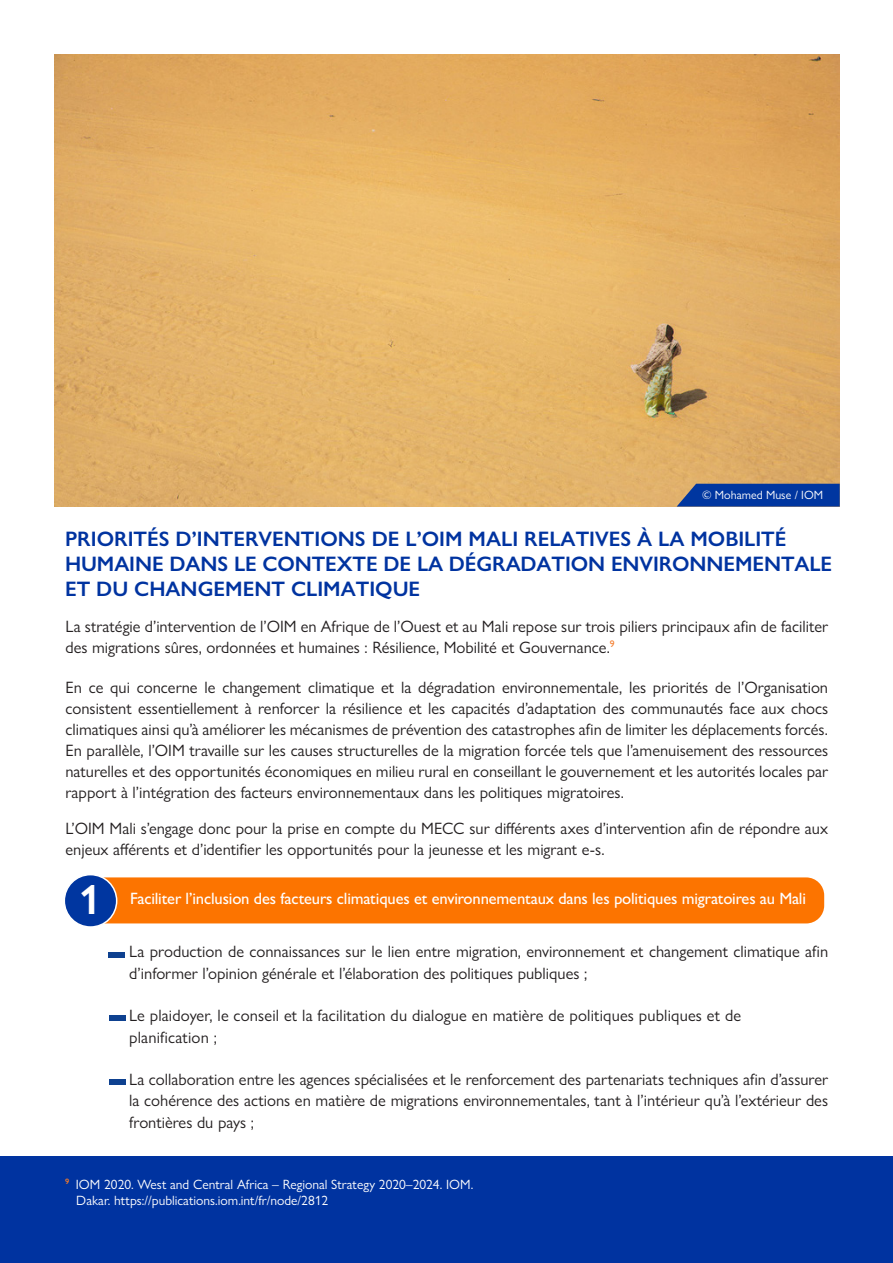
<style>
.page{position:relative;width:893px;height:1263px;background:#fff}
.page>*{position:absolute;margin:0;border:0;box-sizing:border-box;transform-origin:0 0}
.t1{font:600 42px "Gill Sans Nova";color:#fff}
.t2{font:600 21px/25.2px "Gill Sans Nova";color:#0033a0}
.t3{font:16.5px/21px "Gill Sans Nova";color:#231f20}
.t4{font:500 16.5px "Gill Sans Nova";letter-spacing:-.01em;color:#fff}
.t5{font:13.5px "Gill Sans Nova";color:#fff}
.t6{font:12px "Gill Sans Nova";color:#fff}
</style>
<div class="page">
<div style="left:0;top:1157px;width:893px;height:106px;background:#0033a0"></div>
<img style="left:54px;top:54px;width:785px;height:453px">
<div style="left:103px;top:877px;width:721px;height:46px;background:#fc7400"></div>
<div style="left:109px;top:952px;width:16px;height:6px;background:#0e4190"></div>
<div style="left:109px;top:1015px;width:17px;height:6px;background:#0e4190"></div>
<div style="left:109px;top:1078px;width:17px;height:6px;background:#0e4190"></div>
<div style="left:64px;top:875px;width:53px;height:52px;background:#0036a0;border-radius:50%"></div>
<div style="left:64px;top:874px;width:53px;height:54px;border:2px solid #fff;border-radius:50%"></div>
<svg style="left:677px;top:484px;width:163px;height:23px;background:#103f9b"></svg>
<p class="t6" style="left:702px;top:488px;width:123px">© Mohamed Muse / IOM</p>
<p class="t2" style="left:65px;top:526px;width:769px">PRIORITÉS D’INTERVENTIONS DE L’OIM MALI RELATIVES À LA MOBILITÉ<br>HUMAINE DANS LE CONTEXTE DE LA DÉGRADATION ENVIRONNEMENTALE</p>
<p class="t2" style="left:65px;top:576px;width:357px">ET DU CHANGEMENT CLIMATIQUE</p>
<p class="t3" style="left:65px;top:615px;width:764px">La stratégie d’intervention de l’OIM en Afrique de l’Ouest et au Mali repose sur trois piliers principaux afin de faciliter des migrations sûres, ordonnées et humaines : Résilience, Mobilité et Gouvernance.<sup>9</sup></p>
<p class="t3" style="left:65px;top:677px;width:764px;text-align:justify">En ce qui concerne le changement climatique et la dégradation environnementale, les priorités de l’Organisation consistent essentiellement à renforcer la résilience et les capacités d’adaptation des communautés face aux chocs climatiques ainsi qu’à améliorer les mécanismes de prévention des catastrophes afin de limiter les déplacements forcés.<br>En parallèle, l’OIM travaille sur les causes structurelles de la migration forcée tels que l’amenuisement des ressources naturelles et des opportunités économiques en milieu rural en conseillant le gouvernement et les autorités locales par rapport à l’intégration des facteurs environnementaux dans les politiques migratoires.</p>
<p class="t3" style="left:65px;top:818px;width:764px">L’OIM Mali s’engage donc pour la prise en compte du MECC sur différents axes d’intervention afin de répondre aux enjeux afférents et d’identifier les opportunités pour la jeunesse et les migrant e-s.</p>
<p class="t4" style="left:130px;top:888px;width:677px">Faciliter l’inclusion des facteurs climatiques et environnementaux dans les politiques migratoires au Mali</p>
<p class="t3" style="left:129px;top:940px;width:700px;line-height:21.6px">La production de connaissances sur le lien entre migration, environnement et changement climatique afin d’informer l’opinion générale et l’élaboration des politiques publiques ;</p>
<p class="t3" style="left:129px;top:1005px;width:613px">Le plaidoyer, le conseil et la facilitation du dialogue en matière de politiques publiques et de</p>
<p class="t3" style="left:129px;top:1026px;width:89px">planification ;</p>
<p class="t3" style="left:129px;top:1069px;width:700px;text-align:justify">La collaboration entre les agences spécialisées et le renforcement des partenariats techniques afin d’assurer la cohérence des actions en matière de migrations environnementales, tant à l’intérieur qu’à l’extérieur des frontières du pays ;</p>
<p class="t1" style="left:79px;top:874px;width:24px">1</p>
<p class="t5" style="left:65px;top:1176px;width:410px"><sup>9</sup> IOM 2020. West and Central Africa – Regional Strategy 2020–2024. IOM.</p>
<p class="t5" style="left:76px;top:1192px;width:253px">Dakar. https://publications.iom.int/fr/node/2812</p>
</div>
